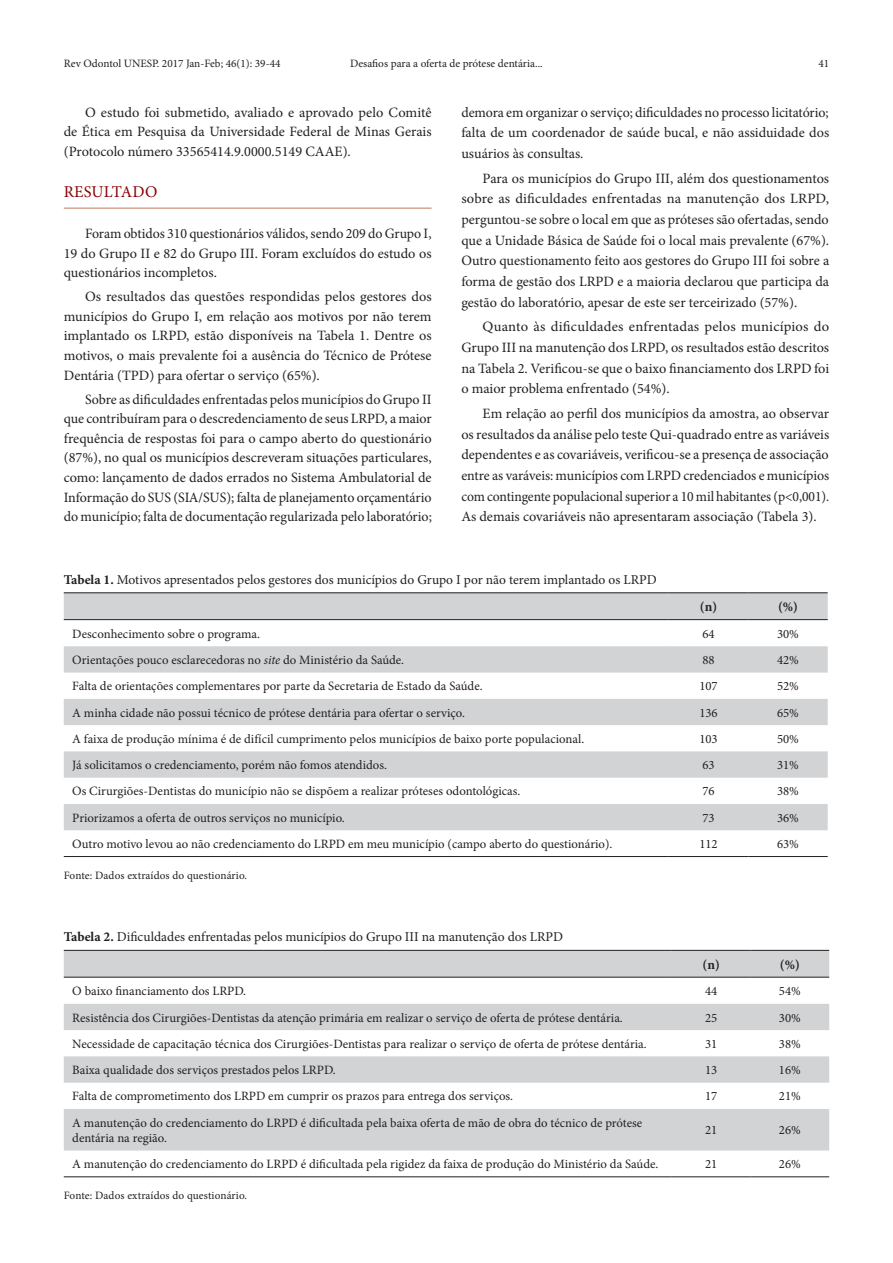
<style>
.page{position:relative;width:893px;height:1263px;background:#fff}
.page>*{position:absolute;margin:0;border:0;box-sizing:border-box;transform-origin:0 0}
.t1{font:16.5px "Minion Pro";letter-spacing:.01em;color:#8b0205}
.Paragraph{font:14.25px/20.7px "Minion Pro";color:#231f20;text-align:justify}
.TableTitle{font:13.5px "Minion Pro";color:#231f20}
.TableHead{font:700 13.5px "Minion Pro";color:#231f20}
.TableBody{font:12.75px/15.3px "Minion Pro";color:#231f20}
.HeaderMasterB{font:11.25px "Minion Pro";color:#231f20}
.TableFootnote{font:11.25px "Minion Pro";letter-spacing:.01em;color:#231f20}
.pagenumber{font:11.25px "Minion Pro";color:#231f20}
.s1{font-weight:700}
.s2{font-style:italic}
</style>
<div class="page">
<hr style="left:64px;top:208px;width:368px;height:1px;background:#c27760">
<div style="left:64px;top:593px;width:764px;height:26px;background:#d1d3d4"></div>
<svg style="left:64px;top:620px;width:764px;height:211px"></svg>
<svg style="left:64px;top:646px;width:764px;height:184px;fill:#d1d3d4"></svg>
<hr style="left:64px;top:592px;width:605px;height:1px;background:#231f20">
<hr style="left:669px;top:592px;width:79px;height:1px;background:#231f20">
<hr style="left:748px;top:592px;width:80px;height:1px;background:#231f20">
<hr style="left:64px;top:619px;width:605px;height:1px;background:#231f20">
<hr style="left:669px;top:619px;width:79px;height:1px;background:#231f20">
<hr style="left:748px;top:619px;width:80px;height:1px;background:#231f20">
<hr style="left:64px;top:856px;width:605px;height:1px;background:#231f20">
<hr style="left:669px;top:856px;width:79px;height:1px;background:#231f20">
<hr style="left:748px;top:856px;width:80px;height:1px;background:#231f20">
<div style="left:64px;top:951px;width:765px;height:26px;background:#d1d3d4"></div>
<svg style="left:64px;top:1150px;width:765px;height:1px"></svg>
<svg style="left:64px;top:1004px;width:765px;height:146px;fill:#d1d3d4"></svg>
<hr style="left:64px;top:950px;width:608px;height:1px;background:#231f20">
<hr style="left:672px;top:950px;width:78px;height:1px;background:#231f20">
<hr style="left:750px;top:950px;width:79px;height:1px;background:#231f20">
<hr style="left:64px;top:977px;width:608px;height:1px;background:#231f20">
<hr style="left:672px;top:977px;width:78px;height:1px;background:#231f20">
<hr style="left:750px;top:977px;width:79px;height:1px;background:#231f20">
<hr style="left:64px;top:1176px;width:608px;height:1px;background:#231f20">
<hr style="left:672px;top:1176px;width:78px;height:1px;background:#231f20">
<hr style="left:750px;top:1176px;width:79px;height:1px;background:#231f20">
<p class="HeaderMasterB" style="left:64px;top:56px;width:218px">Rev Odontol UNESP. 2017 Jan-Feb; 46(1): 39-44</p>
<p class="HeaderMasterB" style="left:350px;top:56px;width:194px">Desafios para a oferta de prótese dentária...</p>
<p class="pagenumber" style="left:818px;top:56px;width:12px">41</p>
<p class="Paragraph" style="left:64px;top:102px;width:369px;line-height:19.6px;text-indent:21px">O estudo foi submetido, avaliado e aprovado pelo Comitê de Ética em Pesquisa da Universidade Federal de Minas Gerais (Protocolo número 33565414.9.0000.5149 CAAE).</p>
<p class="t1" style="left:64px;top:181px;width:95px">RESULTADO</p>
<p class="Paragraph" style="left:64px;top:224px;width:369px;line-height:19.6px;text-indent:21px">Foram obtidos 310 questionários válidos, sendo 209 do Grupo I, 19 do Grupo II e 82 do Grupo III. Foram excluídos do estudo os questionários incompletos.</p>
<p class="Paragraph" style="left:64px;top:287px;width:370px;line-height:19.6px;text-indent:21px">Os resultados das questões respondidas pelos gestores dos municípios do Grupo I, em relação aos motivos por não terem implantado os LRPD, estão disponíveis na Tabela 1. Dentre os motivos, o mais prevalente foi a ausência do Técnico de Prótese Dentária (TPD) para ofertar o serviço (65%).</p>
<p class="Paragraph" style="left:64px;top:389px;width:370px;line-height:19.6px;text-indent:21px">Sobre as dificuldades enfrentadas pelos municípios do Grupo II que contribuíram para o descredenciamento de seus LRPD, a maior frequência de respostas foi para o campo aberto do questionário (87%), no qual os municípios descreveram situações particulares, como: lançamento de dados errados no Sistema Ambulatorial de Informação do SUS (SIA/SUS); falta de planejamento orçamentário do município; falta de documentação regularizada pelo laboratório;</p>
<p class="Paragraph" style="left:461px;top:102px;width:369px">demora em organizar o serviço; dificuldades no processo licitatório; falta de um coordenador de saúde bucal, e não assiduidade dos usuários às consultas.</p>
<p class="Paragraph" style="left:461px;top:168px;width:369px;text-indent:21px">Para os municípios do Grupo III, além dos questionamentos sobre as dificuldades enfrentadas na manutenção dos LRPD, perguntou-se sobre o local em que as próteses são ofertadas, sendo que a Unidade Básica de Saúde foi o local mais prevalente (67%).<br>Outro questionamento feito aos gestores do Grupo III foi sobre a forma de gestão dos LRPD e a maioria declarou que participa da gestão do laboratório, apesar de este ser terceirizado (57%).</p>
<p class="Paragraph" style="left:461px;top:317px;width:369px;text-indent:21px">Quanto às dificuldades enfrentadas pelos municípios do Grupo III na manutenção dos LRPD, os resultados estão descritos na Tabela 2. Verificou-se que o baixo financiamento dos LRPD foi o maior problema enfrentado (54%).</p>
<p class="Paragraph" style="left:461px;top:403px;width:369px;text-indent:21px">Em relação ao perfil dos municípios da amostra, ao observar os resultados da análise pelo teste Qui-quadrado entre as variáveis dependentes e as covariáveis, verificou-se a presença de associação entre as varáveis: municípios com LRPD credenciados e municípios com contingente populacional superior a 10 mil habitantes (p&lt;0,001).<br>As demais covariáveis não apresentaram associação (Tabela 3).</p>
<p class="TableTitle" style="left:64px;top:571px;width:594px"><span class="s1">Tabela 1.</span> Motivos apresentados pelos gestores dos municípios do Grupo I por não terem implantado os LRPD</p>
<p class="TableHead" style="left:700px;top:597px;width:19px">(n)</p>
<p class="TableHead" style="left:778px;top:597px;width:21px">(%)</p>
<p class="TableBody" style="left:72px;top:626px;width:189px">Desconhecimento sobre o programa.</p>
<p class="TableBody" style="left:702px;top:626px;width:14px">64</p>
<p class="TableBody" style="left:777px;top:626px;width:23px">30%</p>
<p class="TableBody" style="left:72px;top:652px;width:333px">Orientações pouco esclarecedoras no <span class="s2">site</span> do Ministério da Saúde.</p>
<p class="TableBody" style="left:702px;top:652px;width:14px">88</p>
<p class="TableBody" style="left:777px;top:652px;width:23px">42%</p>
<p class="TableBody" style="left:72px;top:679px;width:412px">Falta de orientações complementares por parte da Secretaria de Estado da Saúde.</p>
<p class="TableBody" style="left:699px;top:679px;width:20px">107</p>
<p class="TableBody" style="left:777px;top:679px;width:23px">52%</p>
<p class="TableBody" style="left:72px;top:705px;width:394px">A minha cidade não possui técnico de prótese dentária para ofertar o serviço.</p>
<p class="TableBody" style="left:699px;top:705px;width:20px">136</p>
<p class="TableBody" style="left:777px;top:705px;width:23px">65%</p>
<p class="TableBody" style="left:72px;top:731px;width:513px">A faixa de produção mínima é de difícil cumprimento pelos municípios de baixo porte populacional.</p>
<p class="TableBody" style="left:699px;top:731px;width:20px">103</p>
<p class="TableBody" style="left:777px;top:731px;width:23px">50%</p>
<p class="TableBody" style="left:72px;top:757px;width:316px">Já solicitamos o credenciamento, porém não fomos atendidos.</p>
<p class="TableBody" style="left:702px;top:757px;width:14px">63</p>
<p class="TableBody" style="left:777px;top:757px;width:23px">31%</p>
<p class="TableBody" style="left:72px;top:784px;width:450px">Os Cirurgiões-Dentistas do município não se dispõem a realizar próteses odontológicas.</p>
<p class="TableBody" style="left:702px;top:784px;width:14px">76</p>
<p class="TableBody" style="left:777px;top:784px;width:23px">38%</p>
<p class="TableBody" style="left:72px;top:810px;width:274px">Priorizamos a oferta de outros serviços no município.</p>
<p class="TableBody" style="left:702px;top:810px;width:14px">73</p>
<p class="TableBody" style="left:777px;top:810px;width:23px">36%</p>
<p class="TableBody" style="left:72px;top:836px;width:542px">Outro motivo levou ao não credenciamento do LRPD em meu município (campo aberto do questionário).</p>
<p class="TableBody" style="left:699px;top:836px;width:20px">112</p>
<p class="TableBody" style="left:777px;top:836px;width:23px">63%</p>
<p class="TableFootnote" style="left:64px;top:868px;width:185px">Fonte: Dados extraídos do questionário.</p>
<p class="TableTitle" style="left:64px;top:928px;width:501px"><span class="s1">Tabela 2.</span> Dificuldades enfrentadas pelos municípios do Grupo III na manutenção dos LRPD</p>
<p class="TableHead" style="left:703px;top:955px;width:19px">(n)</p>
<p class="TableHead" style="left:780px;top:955px;width:21px">(%)</p>
<p class="TableBody" style="left:72px;top:984px;width:175px">O baixo financiamento dos LRPD.</p>
<p class="TableBody" style="left:705px;top:984px;width:14px">44</p>
<p class="TableBody" style="left:779px;top:984px;width:23px">54%</p>
<p class="TableBody" style="left:72px;top:1010px;width:552px">Resistência dos Cirurgiões-Dentistas da atenção primária em realizar o serviço de oferta de prótese dentária.</p>
<p class="TableBody" style="left:705px;top:1010px;width:14px">25</p>
<p class="TableBody" style="left:779px;top:1010px;width:23px">30%</p>
<p class="TableBody" style="left:72px;top:1036px;width:576px">Necessidade de capacitação técnica dos Cirurgiões-Dentistas para realizar o serviço de oferta de prótese dentária.</p>
<p class="TableBody" style="left:705px;top:1036px;width:14px">31</p>
<p class="TableBody" style="left:779px;top:1036px;width:23px">38%</p>
<p class="TableBody" style="left:72px;top:1062px;width:265px">Baixa qualidade dos serviços prestados pelos LRPD.</p>
<p class="TableBody" style="left:705px;top:1062px;width:14px">13</p>
<p class="TableBody" style="left:779px;top:1062px;width:23px">16%</p>
<p class="TableBody" style="left:72px;top:1089px;width:442px">Falta de comprometimento dos LRPD em cumprir os prazos para entrega dos serviços.</p>
<p class="TableBody" style="left:705px;top:1089px;width:14px">17</p>
<p class="TableBody" style="left:779px;top:1089px;width:23px">21%</p>
<p class="TableBody" style="left:72px;top:1115px;width:572px">A manutenção do credenciamento do LRPD é dificultada pela baixa oferta de mão de obra do técnico de prótese dentária na região.</p>
<p class="TableBody" style="left:705px;top:1123px;width:14px">21</p>
<p class="TableBody" style="left:779px;top:1123px;width:23px">26%</p>
<p class="TableBody" style="left:72px;top:1157px;width:588px">A manutenção do credenciamento do LRPD é dificultada pela rigidez da faixa de produção do Ministério da Saúde.</p>
<p class="TableBody" style="left:705px;top:1157px;width:14px">21</p>
<p class="TableBody" style="left:779px;top:1157px;width:23px">26%</p>
<p class="TableFootnote" style="left:64px;top:1188px;width:185px">Fonte: Dados extraídos do questionário.</p>
</div>
